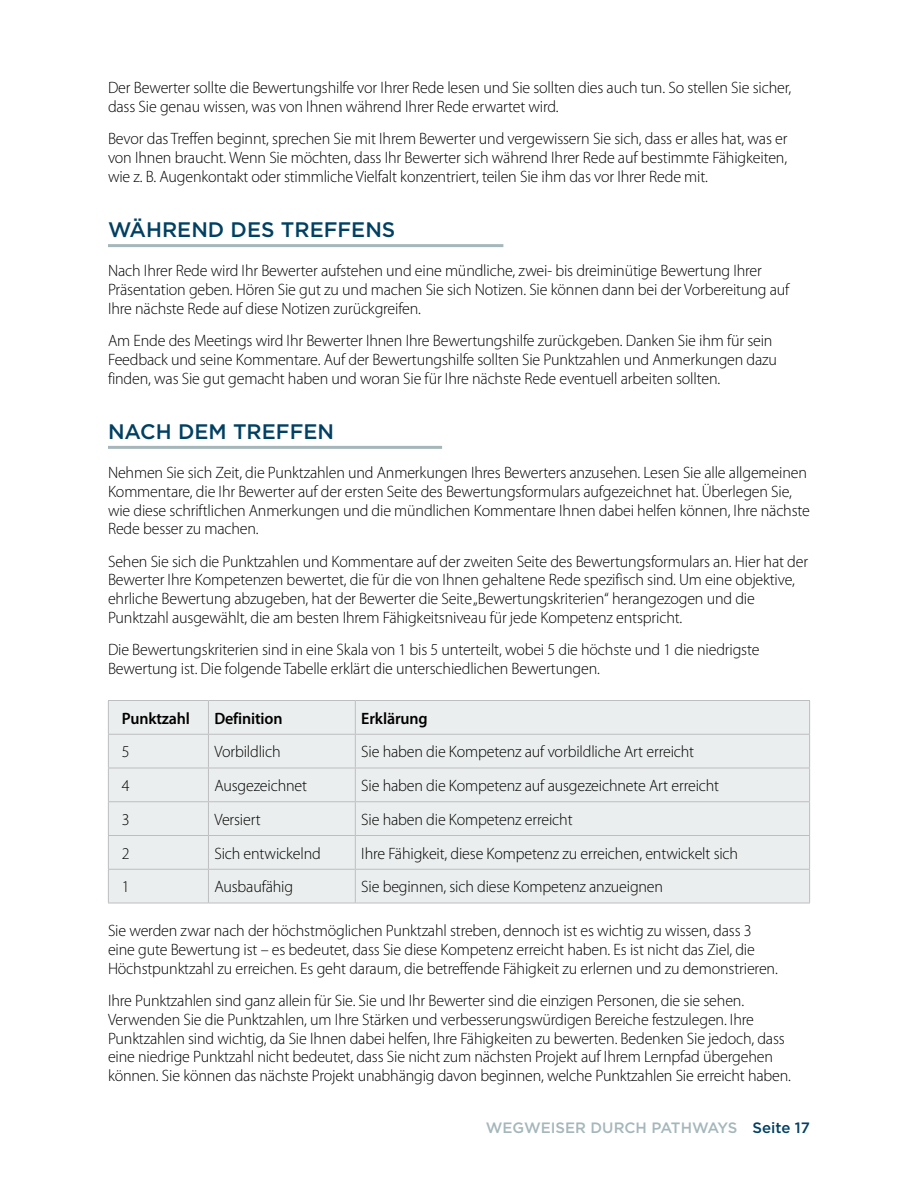
<style>
.page{position:relative;width:918px;height:1188px;background:#fff}
.page>*{position:absolute;margin:0;border:0;box-sizing:border-box;transform-origin:0 0}
.Blue_headers_-_right{font:500 21px "Gotham";color:#004062}
.Body{font:300 16.5px/18.8px "Myriad Pro";letter-spacing:-.01em;color:#000}
.Body-2{font:600 16.5px "Myriad Pro";letter-spacing:-.01em;color:#000}
.t1{font:500 15px "Gotham";color:#a5b7ba}
.s1{color:#004062}
</style>
<div class="page">
<hr style="left:108px;top:244px;width:395px;height:3px;background:#a5b7ba">
<hr style="left:108px;top:446px;width:334px;height:3px;background:#a5b7ba">
<div style="left:109px;top:701px;width:700px;height:202px;background:#ebeeee"></div>
<hr style="left:108px;top:700px;width:100px;height:1px;background:#bcbec0">
<hr style="left:108px;top:701px;width:1px;height:33px;background:#bcbec0">
<hr style="left:208px;top:700px;width:147px;height:1px;background:#bcbec0">
<hr style="left:208px;top:701px;width:1px;height:33px;background:#bcbec0">
<hr style="left:355px;top:700px;width:455px;height:1px;background:#bcbec0">
<hr style="left:355px;top:701px;width:1px;height:33px;background:#bcbec0">
<hr style="left:809px;top:701px;width:1px;height:33px;background:#bcbec0">
<hr style="left:108px;top:734px;width:100px;height:1px;background:#bcbec0">
<hr style="left:108px;top:735px;width:1px;height:33px;background:#bcbec0">
<hr style="left:208px;top:734px;width:147px;height:1px;background:#bcbec0">
<hr style="left:208px;top:735px;width:1px;height:33px;background:#bcbec0">
<hr style="left:355px;top:734px;width:455px;height:1px;background:#bcbec0">
<hr style="left:355px;top:735px;width:1px;height:33px;background:#bcbec0">
<hr style="left:809px;top:735px;width:1px;height:33px;background:#bcbec0">
<hr style="left:108px;top:768px;width:100px;height:1px;background:#bcbec0">
<hr style="left:108px;top:768px;width:1px;height:33px;background:#bcbec0">
<hr style="left:208px;top:768px;width:147px;height:1px;background:#bcbec0">
<hr style="left:208px;top:768px;width:1px;height:33px;background:#bcbec0">
<hr style="left:355px;top:768px;width:455px;height:1px;background:#bcbec0">
<hr style="left:355px;top:768px;width:1px;height:33px;background:#bcbec0">
<hr style="left:809px;top:768px;width:1px;height:33px;background:#bcbec0">
<hr style="left:108px;top:801px;width:100px;height:1px;background:#bcbec0">
<hr style="left:108px;top:802px;width:1px;height:33px;background:#bcbec0">
<hr style="left:208px;top:801px;width:147px;height:1px;background:#bcbec0">
<hr style="left:208px;top:802px;width:1px;height:33px;background:#bcbec0">
<hr style="left:355px;top:801px;width:455px;height:1px;background:#bcbec0">
<hr style="left:355px;top:802px;width:1px;height:33px;background:#bcbec0">
<hr style="left:809px;top:802px;width:1px;height:33px;background:#bcbec0">
<hr style="left:108px;top:835px;width:100px;height:1px;background:#bcbec0">
<hr style="left:108px;top:836px;width:1px;height:33px;background:#bcbec0">
<hr style="left:208px;top:835px;width:147px;height:1px;background:#bcbec0">
<hr style="left:208px;top:836px;width:1px;height:33px;background:#bcbec0">
<hr style="left:355px;top:835px;width:455px;height:1px;background:#bcbec0">
<hr style="left:355px;top:836px;width:1px;height:33px;background:#bcbec0">
<hr style="left:809px;top:836px;width:1px;height:33px;background:#bcbec0">
<hr style="left:108px;top:869px;width:100px;height:1px;background:#bcbec0">
<hr style="left:108px;top:870px;width:1px;height:33px;background:#bcbec0">
<hr style="left:208px;top:869px;width:147px;height:1px;background:#bcbec0">
<hr style="left:208px;top:870px;width:1px;height:33px;background:#bcbec0">
<hr style="left:355px;top:869px;width:455px;height:1px;background:#bcbec0">
<hr style="left:355px;top:870px;width:1px;height:33px;background:#bcbec0">
<hr style="left:809px;top:870px;width:1px;height:33px;background:#bcbec0">
<hr style="left:108px;top:903px;width:100px;height:1px;background:#bcbec0">
<hr style="left:208px;top:903px;width:147px;height:1px;background:#bcbec0">
<hr style="left:355px;top:903px;width:455px;height:1px;background:#bcbec0">
<p class="Body" style="left:108px;top:79px;width:685px">Der Bewerter sollte die Bewertungshilfe vor Ihrer Rede lesen und Sie sollten dies auch tun. So stellen Sie sicher, dass Sie genau wissen, was von Ihnen während Ihrer Rede erwartet wird.</p>
<p class="Body" style="left:108px;top:130px;width:681px;text-align:justify">Bevor das Treffen beginnt, sprechen Sie mit Ihrem Bewerter und vergewissern Sie sich, dass er alles hat, was er von Ihnen braucht. Wenn Sie möchten, dass Ihr Bewerter sich während Ihrer Rede auf bestimmte Fähigkeiten, wie z. B. Augenkontakt oder stimmliche Vielfalt konzentriert, teilen Sie ihm das vor Ihrer Rede mit.</p>
<p class="Blue_headers_-_right" style="left:108px;top:216px;width:289px">WÄHREND DES TREFFENS</p>
<p class="Body" style="left:108px;top:262px;width:683px">Nach Ihrer Rede wird Ihr Bewerter aufstehen und eine mündliche, zwei- bis dreiminütige Bewertung Ihrer<br>Präsentation geben. Hören Sie gut zu und machen Sie sich Notizen. Sie können dann bei der Vorbereitung auf<br>Ihre nächste Rede auf diese Notizen zurückgreifen.</p>
<p class="Body" style="left:108px;top:332px;width:671px">Am Ende des Meetings wird Ihr Bewerter Ihnen Ihre Bewertungshilfe zurückgeben. Danken Sie ihm für sein<br>Feedback und seine Kommentare. Auf der Bewertungshilfe sollten Sie Punktzahlen und Anmerkungen dazu finden, was Sie gut gemacht haben und woran Sie für Ihre nächste Rede eventuell arbeiten sollten.</p>
<p class="Blue_headers_-_right" style="left:108px;top:418px;width:228px">NACH DEM TREFFEN</p>
<p class="Body" style="left:108px;top:464px;width:704px">Nehmen Sie sich Zeit, die Punktzahlen und Anmerkungen Ihres Bewerters anzusehen. Lesen Sie alle allgemeinen Kommentare, die Ihr Bewerter auf der ersten Seite des Bewertungsformulars aufgezeichnet hat. Überlegen Sie, wie diese schriftlichen Anmerkungen und die mündlichen Kommentare Ihnen dabei helfen können, Ihre nächste Rede besser zu machen.</p>
<p class="Body" style="left:108px;top:552px;width:702px">Sehen Sie sich die Punktzahlen und Kommentare auf der zweiten Seite des Bewertungsformulars an. Hier hat der Bewerter Ihre Kompetenzen bewertet, die für die von Ihnen gehaltene Rede spezifisch sind. Um eine objektive, ehrliche Bewertung abzugeben, hat der Bewerter die Seite „Bewertungskriterien“ herangezogen und die Punktzahl ausgewählt, die am besten Ihrem Fähigkeitsniveau für jede Kompetenz entspricht.</p>
<p class="Body" style="left:108px;top:641px;width:653px">Die Bewertungskriterien sind in eine Skala von 1 bis 5 unterteilt, wobei 5 die höchste und 1 die niedrigste<br>Bewertung ist. Die folgende Tabelle erklärt die unterschiedlichen Bewertungen.</p>
<p class="Body-2" style="left:122px;top:709px;width:70px">Punktzahl</p>
<p class="Body-2" style="left:214px;top:709px;width:70px">Definition</p>
<p class="Body-2" style="left:361px;top:709px;width:68px">Erklärung</p>
<p class="Body" style="left:122px;top:743px;width:9px">5</p>
<p class="Body" style="left:214px;top:743px;width:68px">Vorbildlich</p>
<p class="Body" style="left:361px;top:743px;width:334px">Sie haben die Kompetenz auf vorbildliche Art erreicht</p>
<p class="Body" style="left:122px;top:776px;width:9px">4</p>
<p class="Body" style="left:214px;top:776px;width:94px">Ausgezeichnet</p>
<p class="Body" style="left:361px;top:776px;width:359px">Sie haben die Kompetenz auf ausgezeichnete Art erreicht</p>
<p class="Body" style="left:122px;top:810px;width:9px">3</p>
<p class="Body" style="left:214px;top:810px;width:48px">Versiert</p>
<p class="Body" style="left:361px;top:810px;width:213px">Sie haben die Kompetenz erreicht</p>
<p class="Body" style="left:122px;top:844px;width:9px">2</p>
<p class="Body" style="left:214px;top:844px;width:108px">Sich entwickelnd</p>
<p class="Body" style="left:361px;top:844px;width:378px">Ihre Fähigkeit, diese Kompetenz zu erreichen, entwickelt sich</p>
<p class="Body" style="left:122px;top:878px;width:9px">1</p>
<p class="Body" style="left:214px;top:878px;width:80px">Ausbaufähig</p>
<p class="Body" style="left:361px;top:878px;width:303px">Sie beginnen, sich diese Kompetenz anzueignen</p>
<p class="Body" style="left:108px;top:922px;width:671px">Sie werden zwar nach der höchstmöglichen Punktzahl streben, dennoch ist es wichtig zu wissen, dass 3 eine gute Bewertung ist – es bedeutet, dass Sie diese Kompetenz erreicht haben. Es ist nicht das Ziel, die<br>Höchstpunktzahl zu erreichen. Es geht daraum, die betreffende Fähigkeit zu erlernen und zu demonstrieren.</p>
<p class="Body" style="left:108px;top:992px;width:685px">Ihre Punktzahlen sind ganz allein für Sie. Sie und Ihr Bewerter sind die einzigen Personen, die sie sehen.<br>Verwenden Sie die Punktzahlen, um Ihre Stärken und verbesserungswürdigen Bereiche festzulegen. Ihre Punktzahlen sind wichtig, da Sie Ihnen dabei helfen, Ihre Fähigkeiten zu bewerten. Bedenken Sie jedoch, dass eine niedrige Punktzahl nicht bedeutet, dass Sie nicht zum nächsten Projekt auf Ihrem Lernpfad übergehen können. Sie können das nächste Projekt unabhängig davon beginnen, welche Punktzahlen Sie erreicht haben.</p>
<p class="t1" style="left:486px;top:1118px;width:326px">WEGWEISER DURCH PATHWAYS <span class="s1">Seite 17</span></p>
</div>
